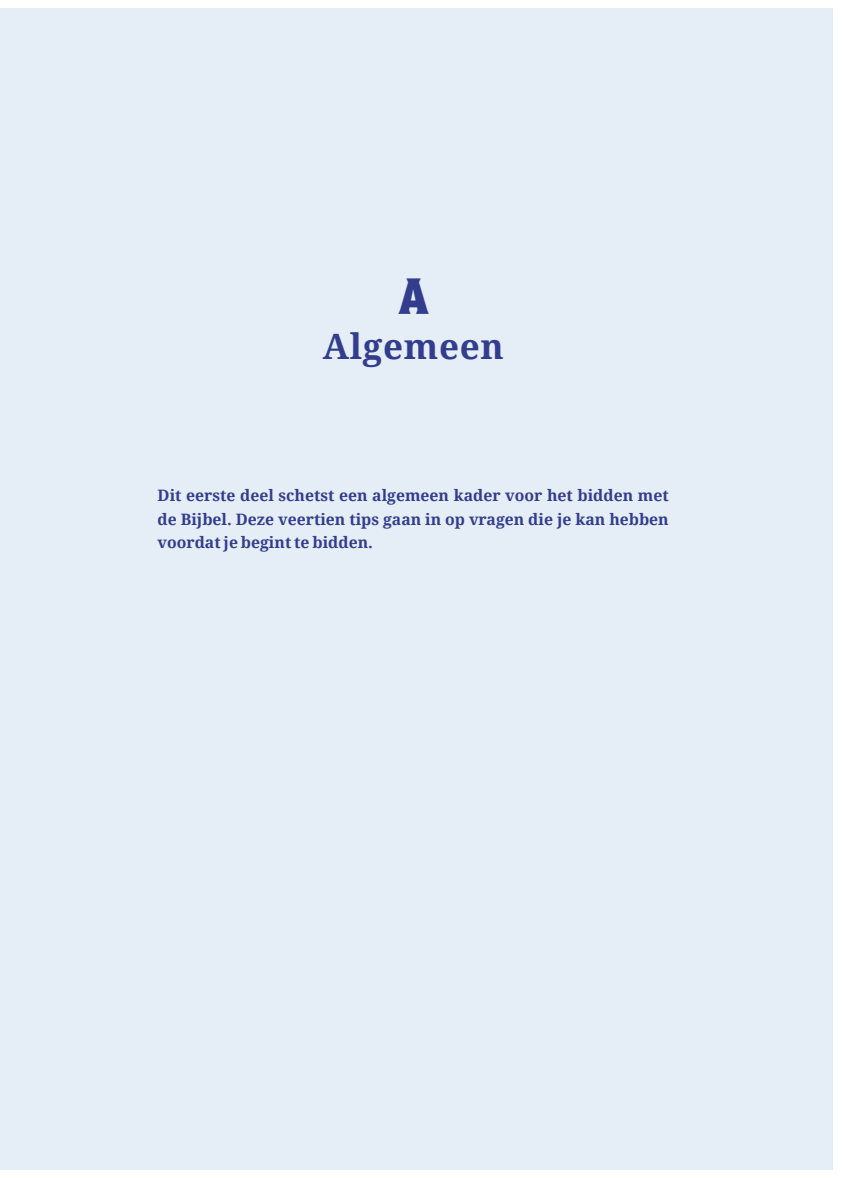
<style>
.page{position:relative;width:842px;height:1178px;background:#fff}
.page>*{position:absolute;margin:0;border:0;box-sizing:border-box;transform-origin:0 0}
.t1{font:900 47.25px "Taberna Serif";color:#333d8e}
.t2{font:700 35px "Droid Serif";letter-spacing:.02em;color:#333d8e}
.t3{font:700 15.75px/23.6px "Droid Serif";color:#333d8e;text-align:justify}
</style>
<div class="page">
<div style="left:24px;top:9px;width:808px;height:1160px;background:#e5edf7"></div>
<div style="left:0;top:9px;width:24px;height:1160px;background:#e5edf7"></div>
<h1 class="t1" style="left:398px;top:266px;width:33px">A</h1>
<h2 class="t2" style="left:322px;top:326px;width:182px">Algemeen</h2>
<p class="t3" style="left:157px;top:484px;width:512px">Dit eerste deel schetst een algemeen kader voor het bidden met de Bijbel. Deze veertien tips gaan in op vragen die je kan hebben voordat je begint te bidden.</p>
</div>
